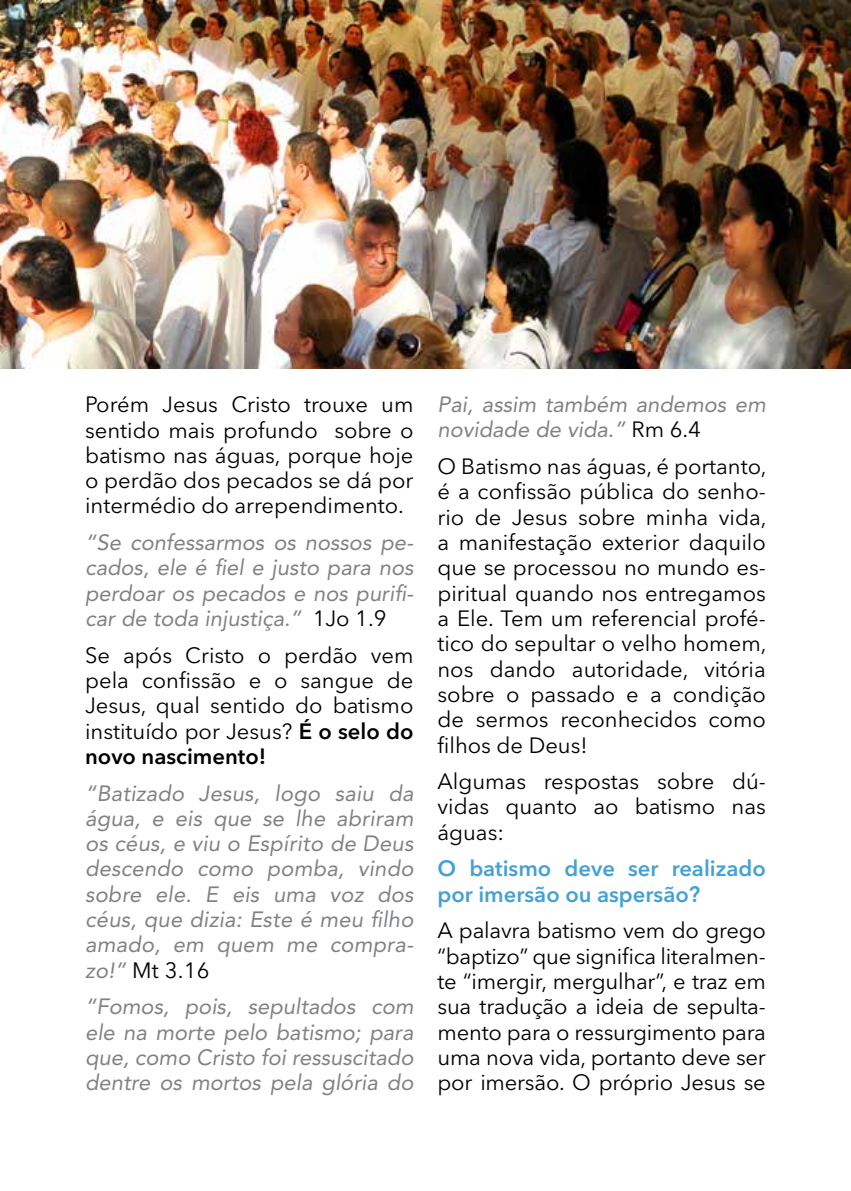
<style>
.page{position:relative;width:851px;height:1191px;background:#fff}
.page>*{position:absolute;margin:0;border:0;box-sizing:border-box;transform-origin:0 0}
.t1{font:22px/25.2px "Avenir Next LT Pro";color:#000;text-align:justify}
.t2{font:italic 22px/25.2px "Avenir LT Std";color:#808285;text-align:justify}
.t3{font:600 22px/25.2px "Avenir Next LT Pro";color:#43a2d3}
.s1{font-family:"Avenir Next LT Pro";font-style:normal;color:#000}
.s2{font-weight:600}
.s3{font-family:"Avenir LT Std";font-style:italic;color:#808285}
</style>
<div class="page">
<img style="left:0;top:0;width:850px;height:369px">
<p class="t1" style="left:85px;top:392px;width:330px">Porém Jesus Cristo trouxe um sentido mais profundo sobre o batismo nas águas, porque hoje o perdão dos pecados se dá por intermédio do arrependimento.</p>
<p class="t2" style="left:85px;top:530px;width:330px">“Se confessarmos os nossos pe&shy;cados, ele é fiel e justo para nos perdoar os pecados e nos purifi&shy;car de toda injustiça.” <span class="s1">1Jo 1.9</span></p>
<p class="t1" style="left:85px;top:642px;width:330px">Se após Cristo o perdão vem pela confissão e o sangue de Jesus, qual sentido do batismo instituído por Jesus? <span class="s2">É o selo do novo nascimento!</span></p>
<p class="t2" style="left:85px;top:780px;width:330px">“Batizado Jesus, logo saiu da água, e eis que se lhe abriram os céus, e viu o Espírito de Deus descendo como pomba, vindo sobre ele. E eis uma voz dos céus, que dizia: Este é meu filho amado, em quem me compra-</p>
<p class="t1" style="left:85px;top:957px;width:126px"><span class="s3">zo!”</span> Mt 3.16</p>
<p class="t2" style="left:85px;top:994px;width:330px">“Fomos, pois, sepultados com ele na morte pelo batismo; para que, como Cristo foi ressuscitado dentre os mortos pela glória do</p>
<p class="t2" style="left:437px;top:392px;width:330px">Pai, assim também andemos em novidade de vida.” <span class="s1">Rm 6.4</span></p>
<p class="t1" style="left:437px;top:454px;width:330px">O Batismo nas águas, é portanto, é a confissão pública do senho&shy;rio de Jesus sobre minha vida, a manifestação exterior daquilo que se processou no mundo es&shy;piritual quando nos entregamos a Ele. Tem um referencial profé&shy;tico do sepultar o velho homem, nos dando autoridade, vitória sobre o passado e a condição de sermos reconhecidos como filhos de Deus!</p>
<p class="t1" style="left:437px;top:769px;width:330px">Algumas respostas sobre dú&shy;vidas quanto ao batismo nas águas:</p>
<p class="t3" style="left:437px;top:856px;width:330px">O batismo deve ser realizado por imersão ou aspersão?</p>
<p class="t1" style="left:437px;top:918px;width:330px">A palavra batismo vem do grego “baptizo” que significa literalmen&shy;te “imergir, mergulhar”, e traz em sua tradução a ideia de sepulta&shy;mento para o ressurgimento para uma nova vida, portanto deve ser por imersão. O próprio Jesus se</p>
</div>
